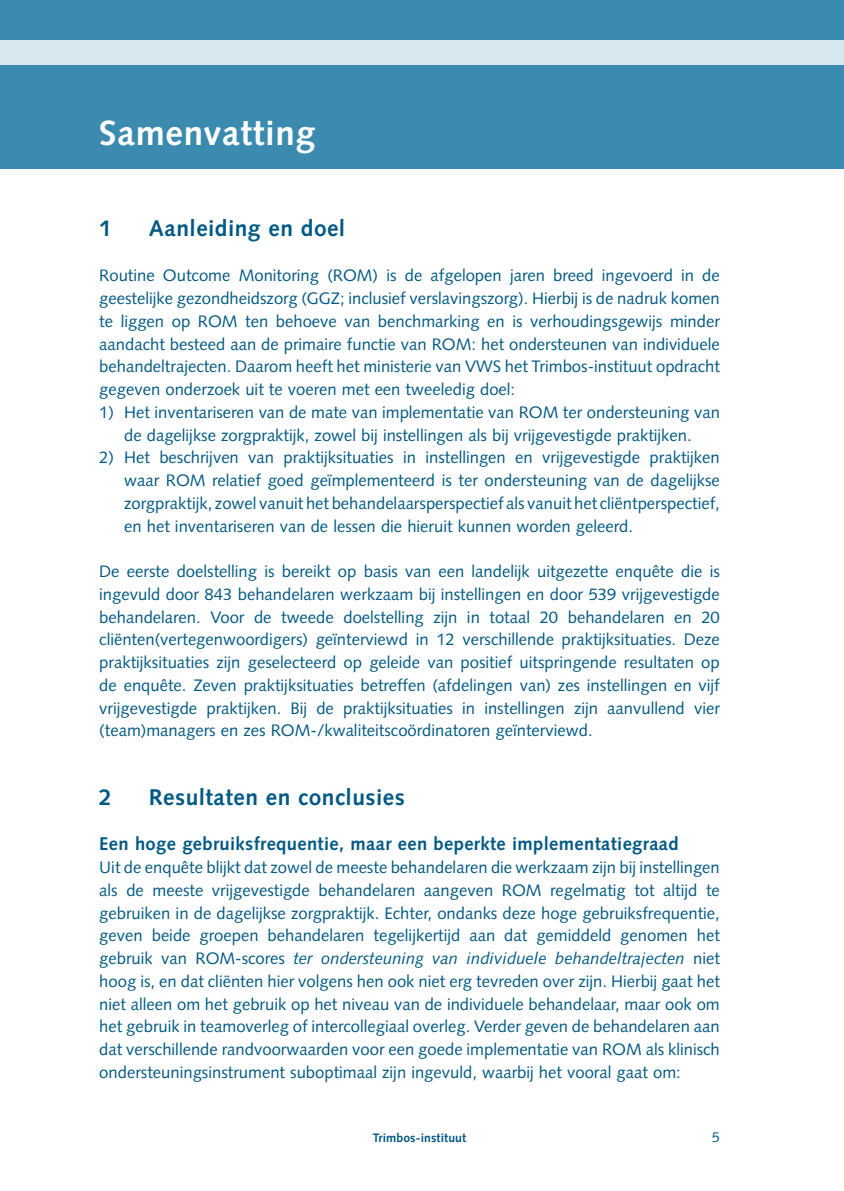
<style>
.page{position:relative;width:844px;height:1191px;background:#fff}
.page>*{position:absolute;margin:0;border:0;box-sizing:border-box;transform-origin:0 0}
.t1{font:700 35px "Syntax";letter-spacing:.02em;color:#fff}
.t2{font:700 22.75px "Syntax";letter-spacing:.02em;color:#005983}
.t3{font:700 18.38px "Syntax";letter-spacing:.02em;color:#005983}
.t4{font:16.62px/22.8px "Syntax LT Std";color:#005983;text-align:justify}
.t5{font:italic 16.62px "Syntax";color:#005983}
.t6{font:14px "Syntax LT Std";color:#005983}
.t7{font:700 12.25px "Syntax";letter-spacing:.005em;color:#005983}
.s1{font-family:"Syntax LT Std";font-style:normal}
</style>
<div class="page">
<div style="left:0;top:0;width:843px;height:169px;background:#3b8aaf"></div>
<div style="left:0;top:40px;width:843px;height:24px;background:#d7e7ef"></div>
<h1 class="t1" style="left:99px;top:113px;width:217px">Samenvatting</h1>
<h2 class="t2" style="left:99px;top:215px;width:14px">1</h2>
<h2 class="t2" style="left:149px;top:215px;width:198px">Aanleiding en doel</h2>
<p class="t4" style="left:99px;top:264px;width:622px">Routine Outcome Monitoring (ROM) is de afgelopen jaren breed ingevoerd in de geestelijke gezondheidszorg (GGZ; inclusief verslavingszorg). Hierbij is de nadruk komen te liggen op ROM ten behoeve van benchmarking en is verhoudingsgewijs minder aandacht besteed aan de primaire functie van ROM: het ondersteunen van individuele behandeltrajecten. Daarom heeft het ministerie van VWS het Trimbos-instituut opdracht gegeven onderzoek uit te voeren met een tweeledig doel:</p>
<p class="t4" style="left:99px;top:401px;width:622px;text-align:center">1) Het inventariseren van de mate van implementatie van ROM ter ondersteuning van de dagelijkse zorgpraktijk, zowel bij instellingen als bij vrijgevestigde praktijken.</p>
<p class="t4" style="left:124px;top:446px;width:597px;text-indent:-25px">2) Het beschrijven van praktijksituaties in instellingen en vrijgevestigde praktijken waar ROM relatief goed geïmplementeerd is ter ondersteuning van de dagelijkse zorgpraktijk, zowel vanuit het behandelaarsperspectief als vanuit het cliëntperspectief, en het inventariseren van de lessen die hieruit kunnen worden geleerd.</p>
<p class="t4" style="left:99px;top:560px;width:622px">De eerste doelstelling is bereikt op basis van een landelijk uitgezette enquête die is ingevuld door 843 behandelaren werkzaam bij instellingen en door 539 vrijgevestigde behandelaren. Voor de tweede doelstelling zijn in totaal 20 behandelaren en 20 cliënten(vertegenwoordigers) geïnterviewd in 12 verschillende praktijksituaties. Deze praktijksituaties zijn geselecteerd op geleide van positief uitspringende resultaten op de enquête. Zeven praktijksituaties betreffen (afdelingen van) zes instellingen en vijf vrijgevestigde praktijken. Bij de praktijksituaties in instellingen zijn aanvullend vier (team)managers en zes ROM-/kwaliteitscoördinatoren geïnterviewd.</p>
<h2 class="t2" style="left:99px;top:784px;width:14px">2</h2>
<h2 class="t2" style="left:149px;top:784px;width:257px">Resultaten en conclusies</h2>
<p class="t3" style="left:99px;top:833px;width:580px">Een hoge gebruiksfrequentie, maar een beperkte implementatiegraad</p>
<p class="t4" style="left:99px;top:856px;width:622px">Uit de enquête blijkt dat zowel de meeste behandelaren die werkzaam zijn bij instellingen als de meeste vrijgevestigde behandelaren aangeven ROM regelmatig tot altijd te gebruiken in de dagelijkse zorgpraktijk. Echter, ondanks deze hoge gebruiksfrequentie, geven beide groepen behandelaren tegelijkertijd aan dat gemiddeld genomen het</p>
<p class="t5" style="left:99px;top:948px;width:622px"><span class="s1">gebruik van ROM-scores</span> ter ondersteuning van individuele behandeltrajecten <span class="s1">niet</span></p>
<p class="t4" style="left:99px;top:969px;width:622px">hoog is, en dat cliënten hier volgens hen ook niet erg tevreden over zijn. Hierbij gaat het niet alleen om het gebruik op het niveau van de individuele behandelaar, maar ook om het gebruik in teamoverleg of intercollegiaal overleg. Verder geven de behandelaren aan dat verschillende randvoorwaarden voor een goede implementatie van ROM als klinisch ondersteuningsinstrument suboptimaal zijn ingevuld, waarbij het vooral gaat om:</p>
<p class="t7" style="left:372px;top:1131px;width:95px">Trimbos-instituut</p>
<p class="t6" style="left:712px;top:1129px;width:9px">5</p>
</div>
